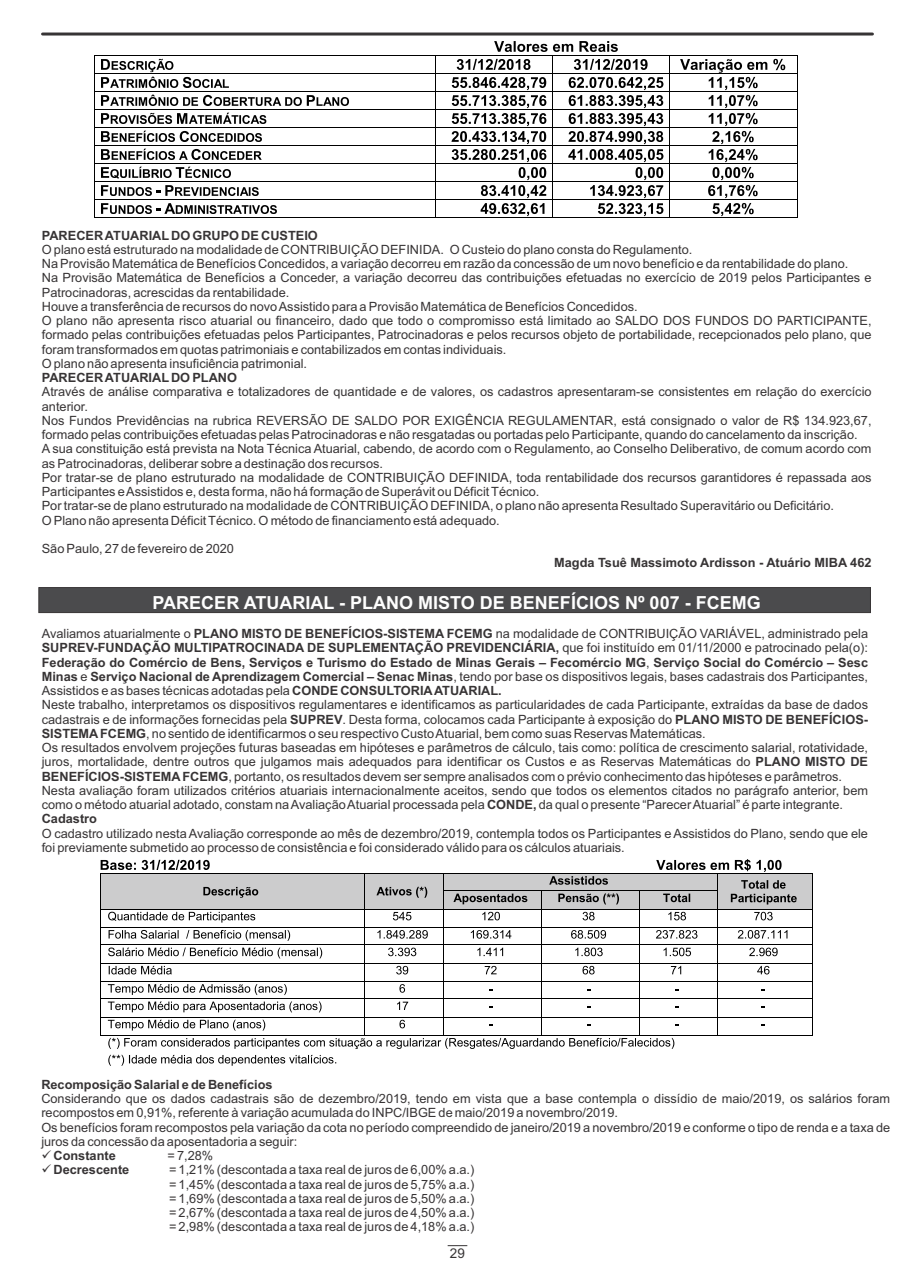
<style>
.page{position:relative;width:915px;height:1276px;background:#fff}
.page>*{position:absolute;margin:0;border:0;box-sizing:border-box;transform-origin:0 0}
.t1{font:700 18px "Arial";color:#fefefe}
.t2{font:13.5px "Arial";color:#373435}
.t3{font:12.75px/14.2px "Arial";color:#373435}
.t4{font:700 12.75px "Arial";color:#373435}
.s1{font-weight:700}
</style>
<div class="page">
<svg style="left:38px;top:587px;width:832px;height:26px;background:#4a494b"></svg>
<svg style="left:447px;top:1245px;width:21px;height:1px"></svg>
<svg style="left:41px;top:32px;width:833px;height:186px"></svg>
<hr style="left:718px;top:874px;width:94px;height:4px;background:#cccccd">
<div style="left:805px;top:878px;width:7px;height:27px;background:#cccccd"></div>
<hr style="left:718px;top:905px;width:94px;height:4px;background:#cccccd">
<div style="left:725px;top:878px;width:80px;height:13px;background:#cccccd"></div>
<div style="left:725px;top:891px;width:80px;height:14px;background:#cccccd"></div>
<hr style="left:717px;top:873px;width:95px;height:1px;background:#000">
<hr style="left:717px;top:909px;width:95px;height:1px;background:#000">
<hr style="left:717px;top:927px;width:95px;height:1px;background:#000">
<hr style="left:717px;top:944px;width:95px;height:1px;background:#000">
<hr style="left:717px;top:963px;width:95px;height:1px;background:#000">
<hr style="left:717px;top:981px;width:95px;height:1px;background:#000">
<hr style="left:717px;top:998px;width:95px;height:1px;background:#000">
<hr style="left:717px;top:1016px;width:95px;height:1px;background:#000">
<hr style="left:718px;top:1035px;width:94px;height:1px;background:#000">
<svg style="left:812px;top:873px;width:1px;height:163px"></svg>
<svg style="left:100px;top:859px;width:696px;height:207px"></svg>
<p class="t4" style="left:42px;top:230px;width:277px">PARECER ATUARIAL DO GRUPO DE CUSTEIO</p>
<p class="t3" style="left:42px;top:243px;width:831px">O plano está estruturado na modalidade de CONTRIBUIÇÃO DEFINIDA. O Custeio do plano consta do Regulamento.<br>Na Provisão Matemática de Benefícios Concedidos, a variação decorreu em razão da concessão de um novo benefício e da rentabilidade do plano.<br>Na Provisão Matemática de Benefícios a Conceder, a variação decorreu das contribuições efetuadas no exercício de 2019 pelos Participantes e Patrocinadoras, acrescidas da rentabilidade.<br>Houve a transferência de recursos do novo Assistido para a Provisão Matemática de Benefícios Concedidos.<br>O plano não apresenta risco atuarial ou financeiro, dado que todo o compromisso está limitado ao SALDO DOS FUNDOS DO PARTICIPANTE, formado pelas contribuições efetuadas pelos Participantes, Patrocinadoras e pelos recursos objeto de portabilidade, recepcionados pelo plano, que foram transformados em quotas patrimoniais e contabilizados em contas individuais.<br>O plano não apresenta insuficiência patrimonial.</p>
<p class="t4" style="left:42px;top:373px;width:197px">PARECER ATUARIAL DO PLANO</p>
<p class="t3" style="left:42px;top:386px;width:831px">Através de análise comparativa e totalizadores de quantidade e de valores, os cadastros apresentaram-se consistentes em relação do exercício anterior.<br>Nos Fundos Previdências na rubrica REVERSÃO DE SALDO POR EXIGÊNCIA REGULAMENTAR, está consignado o valor de R$ 134.923,67, formado pelas contribuições efetuadas pelas Patrocinadoras e não resgatadas ou portadas pelo Participante, quando do cancelamento da inscrição.<br>A sua constituição está prevista na Nota Técnica Atuarial, cabendo, de acordo com o Regulamento, ao Conselho Deliberativo, de comum acordo com as Patrocinadoras, deliberar sobre a destinação dos recursos.<br>Por tratar-se de plano estruturado na modalidade de CONTRIBUIÇÃO DEFINIDA, toda rentabilidade dos recursos garantidores é repassada aos Participantes e Assistidos e, desta forma, não há formação de Superávit ou Déficit Técnico.<br>Por tratar-se de plano estruturado na modalidade de CONTRIBUIÇÃO DEFINIDA, o plano não apresenta Resultado Superavitário ou Deficitário.<br>O Plano não apresenta Déficit Técnico. O método de financiamento está adequado.</p>
<p class="t3" style="left:42px;top:542px;width:194px">São Paulo, 27 de fevereiro de 2020</p>
<p class="t4" style="left:554px;top:558px;width:319px">Magda Tsuê Massimoto Ardisson - Atuário MIBA 462</p>
<h1 class="t1" style="left:152px;top:595px;width:609px">PARECER ATUARIAL - PLANO MISTO DE BENEFÍCIOS Nº 007 - FCEMG</h1>
<p class="t3" style="left:42px;top:628px;width:827px">Avaliamos atuarialmente o <span class="s1">PLANO MISTO DE BENEFÍCIOS-SISTEMA FCEMG</span> na modalidade de CONTRIBUIÇÃO VARIÁVEL, administrado pela <span class="s1">SUPREV-FUNDAÇÃO MULTIPATROCINADA DE SUPLEMENTAÇÃO PREVIDENCIÁRIA,</span> que foi instituído em 01/11/2000 e patrocinado pela(o):<br><span class="s1">Federação do Comércio de Bens, Serviços e Turismo do Estado de Minas Gerais – Fecomércio MG</span>, <span class="s1">Serviço Social do Comércio – Sesc Minas</span> e <span class="s1">Serviço Nacional de Aprendizagem Comercial – Senac Minas</span>, tendo por base os dispositivos legais, bases cadastrais dos Participantes, Assistidos e as bases técnicas adotadas pela <span class="s1">CONDE CONSULTORIAATUARIAL.<br></span>Neste trabalho, interpretamos os dispositivos regulamentares e identificamos as particularidades de cada Participante, extraídas da base de dados cadastrais e de informações fornecidas pela <span class="s1">SUPREV</span>. Desta forma, colocamos cada Participante à exposição do <span class="s1">PLANO MISTO DE BENEFÍCIOS-SISTEMAFCEMG</span>, no sentido de identificarmos o seu respectivo Custo Atuarial, bem como suas Reservas Matemáticas.<br>Os resultados envolvem projeções futuras baseadas em hipóteses e parâmetros de cálculo, tais como: política de crescimento salarial, rotatividade, juros, mortalidade, dentre outros que julgamos mais adequados para identificar os Custos e as Reservas Matemáticas do <span class="s1">PLANO MISTO DE BENEFÍCIOS-SISTEMAFCEMG</span>, portanto, os resultados devem ser sempre analisados com o prévio conhecimento das hipóteses e parâmetros.<br>Nesta avaliação foram utilizados critérios atuariais internacionalmente aceitos, sendo que todos os elementos citados no parágrafo anterior, bem como o método atuarial adotado, constam na Avaliação Atuarial processada pela <span class="s1">CONDE,</span> da qual o presente “Parecer Atuarial” é parte integrante.<br><span class="s1">Cadastro</span></p>
<p class="t3" style="left:42px;top:827px;width:827px">O cadastro utilizado nesta Avaliação corresponde ao mês de dezembro/2019, contempla todos os Participantes e Assistidos do Plano, sendo que ele foi previamente submetido ao processo de consistência e foi considerado válido para os cálculos atuariais.</p>
<p class="t4" style="left:41px;top:1079px;width:233px">Recomposição Salarial e de Benefícios</p>
<p class="t3" style="left:41px;top:1092px;width:850px">Considerando que os dados cadastrais são de dezembro/2019, tendo em vista que a base contempla o dissídio de maio/2019, os salários foram recompostos em 0,91%, referente à variação acumulada do INPC/IBGE de maio/2019 a novembro/2019.<br>Os benefícios foram recompostos pela variação da cota no período compreendido de janeiro/2019 a novembro/2019 e conforme o tipo de renda e a taxa de juros da concessão da aposentadoria a seguir:</p>
<p class="t4" style="left:41px;top:1150px;width:76px">✓ Constante</p>
<p class="t3" style="left:167px;top:1149px;width:47px">= 7,28%</p>
<p class="t4" style="left:41px;top:1165px;width:89px">✓ Decrescente</p>
<p class="t3" style="left:169px;top:1164px;width:307px;text-align:justify">= 1,21% (descontada a taxa real de juros de 6,00% a.a.) = 1,45% (descontada a taxa real de juros de 5,75% a.a.) = 1,69% (descontada a taxa real de juros de 5,50% a.a.) = 2,67% (descontada a taxa real de juros de 4,50% a.a.) = 2,98% (descontada a taxa real de juros de 4,18% a.a.)</p>
<p class="t2" style="left:450px;top:1248px;width:17px">29</p>
</div>
